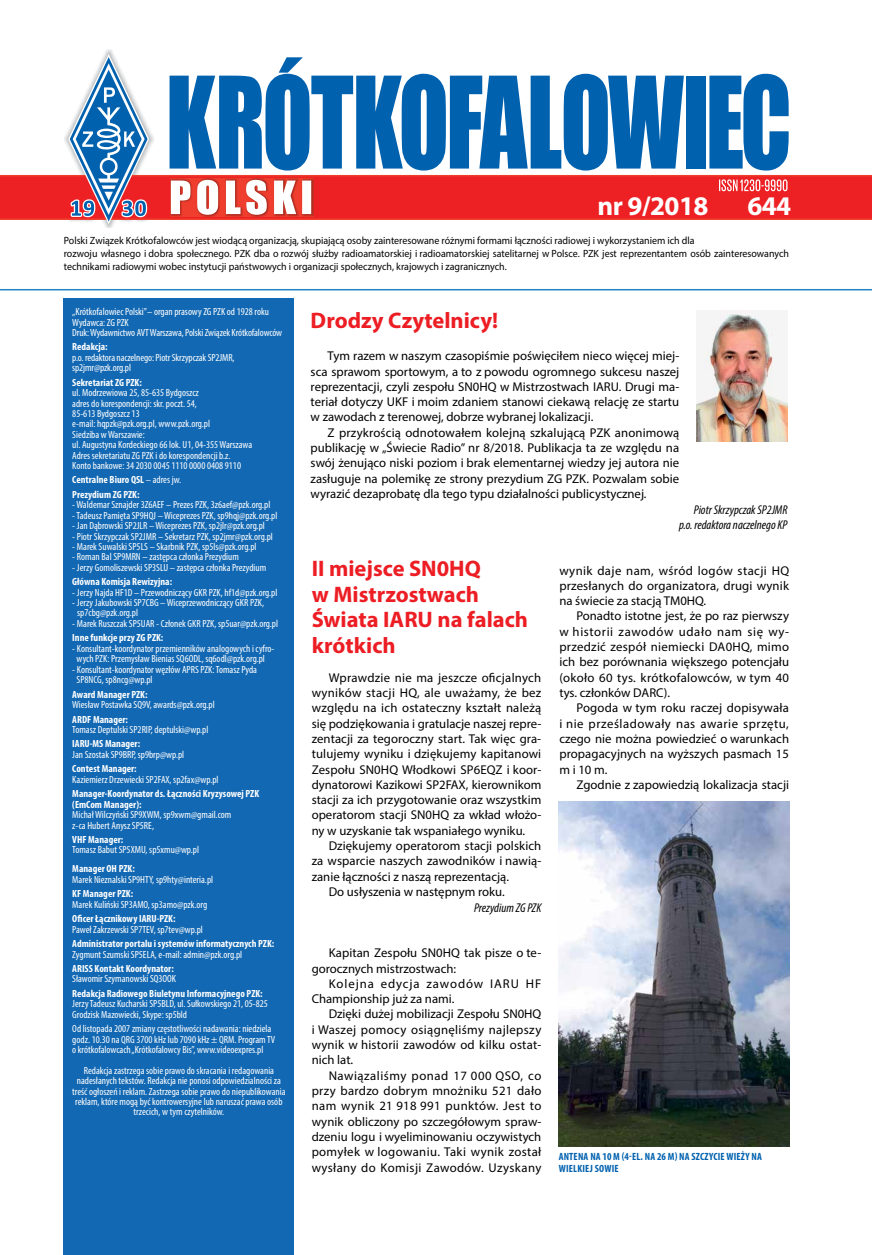
<style>
.page{position:relative;width:872px;height:1255px;background:#fff}
.page>*{position:absolute;margin:0;border:0;box-sizing:border-box;transform-origin:0 0}
.t1{font:700 27px "Myriad Pro";letter-spacing:-.02em;color:#fff}
.t2{font:700 22.5px/25.5px "Myriad Pro";color:#ed1d24}
.t3{font:12.75px/15.3px "Myriad Pro";color:#000;text-align:justify}
.t4{font:italic condensed 12.75px/15.8px "Myriad Pro";color:#000;text-align:right}
.t5{font:12.75px/15.3px "Myriad Pro";letter-spacing:.065em;color:#000}
.t6{font:10.5px/12.6px "Myriad Pro";color:#000;scale:.95 1}
.t7{font:700 condensed 10.5px "Myriad Pro";letter-spacing:.02em;color:#0061af}
.t8{font:condensed 10.35px/10.4px "Myriad Pro";color:#fff}
.t9{font:700 condensed 10.35px/14.5px "Myriad Pro";color:#fff}
.s1{font-weight:400}
</style>
<div class="page">
<svg style="left:0;top:54px;width:872px;height:170px"></svg>
<div style="left:64px;top:299px;width:230px;height:955px;background:#1268b3"></div>
<hr style="left:0;top:289px;width:872px;height:1px;background:#2484c6">
<img style="left:696px;top:310px;width:91px;height:132px">
<img style="left:558px;top:801px;width:231px;height:345px">
<h1 class="t1" style="left:597px;top:189px;width:113px">nr 9/2018</h1>
<h1 class="t1" style="left:747px;top:189px;width:45px">644</h1>
<p class="t6" style="left:64px;top:234px;width:765px">Polski Związek Krótkofalowców jest wiodącą organizacją, skupiającą osoby zainteresowane różnymi formami łączności radiowej i wykorzystaniem ich dla<br>rozwoju własnego i dobra społecznego. PZK dba o rozwój służby radioamatorskiej i radioamatorskiej satelitarnej w Polsce. PZK jest reprezentantem osób zainteresowanych technikami radiowymi wobec instytucji państwowych i organizacji społecznych, krajowych i zagranicznych.</p>
<h2 class="t2" style="left:310px;top:306px;width:189px">Drodzy Czytelnicy!</h2>
<p class="t3" style="left:310px;top:348px;width:370px;text-indent:17px">Tym razem w naszym czasopiśmie poświęciłem nieco więcej miej&shy;sca sprawom sportowym, a to z powodu ogromnego sukcesu naszej reprezentacji, czyli zespołu SN0HQ w Mistrzostwach IARU. Drugi ma&shy;teriał dotyczy UKF i moim zdaniem stanowi ciekawą relację ze startu w zawodach z terenowej, dobrze wybranej lokalizacji.</p>
<p class="t3" style="left:310px;top:424px;width:370px;text-indent:17px">Z przykrością odnotowałem kolejną szkalującą PZK anonimową publikację w „Świecie Radio” nr 8/2018. Publikacja ta ze względu na swój żenująco niski poziom i brak elementarnej wiedzy jej autora nie zasługuje na polemikę ze strony prezydium ZG PZK. Pozwalam sobie wyrazić dezaprobatę dla tego typu działalności publicystycznej.</p>
<p class="t4" style="left:679px;top:501px;width:110px">Piotr Skrzypczak SP2JMR p.o. redaktora naczelnego KP</p>
<h2 class="t2" style="left:312px;top:555px;width:218px">II miejsce SN0HQ<br>w Mistrzostwach<br>Świata IARU na falach krótkich</h2>
<p class="t3" style="left:312px;top:669px;width:231px;text-indent:17px">Wprawdzie nie ma jeszcze oficjalnych wyników stacji HQ, ale uważamy, że bez względu na ich ostateczny kształt należą się podziękowania i gratulacje naszej repre&shy;zentacji za tegoroczny start. Tak więc gra&shy;tulujemy wyniku i dziękujemy kapitanowi Zespołu SN0HQ Włodkowi SP6EQZ i koor&shy;dynatorowi Kazikowi SP2FAX, kierownikom stacji za ich przygotowanie oraz wszystkim operatorom stacji SN0HQ za wkład włożo&shy;ny w uzyskanie tak wspaniałego wyniku.</p>
<p class="t3" style="left:329px;top:837px;width:214px">Dziękujemy operatorom stacji polskich</p>
<p class="t3" style="left:312px;top:853px;width:231px">za wsparcie naszych zawodników i nawią-</p>
<p class="t3" style="left:312px;top:868px;width:199px">zanie łączności z naszą reprezentacją.</p>
<p class="t3" style="left:329px;top:883px;width:178px">Do usłyszenia w następnym roku.</p>
<p class="t4" style="left:474px;top:899px;width:69px">Prezydium ZG PZK</p>
<p class="t3" style="left:312px;top:945px;width:231px;text-indent:17px">Kapitan Zespołu SN0HQ tak pisze o te&shy;gorocznych mistrzostwach:</p>
<p class="t5" style="left:312px;top:975px;width:231px;text-indent:17px">Kolejna edycja zawodów IARU HF<br>Championship już za nami.</p>
<p class="t3" style="left:312px;top:1006px;width:231px;text-indent:17px">Dzięki dużej mobilizacji Zespołu SN0HQ i Waszej pomocy osiągnęliśmy najlepszy wynik w historii zawodów od kilku ostat&shy;nich lat.</p>
<p class="t3" style="left:312px;top:1067px;width:231px;text-indent:17px">Nawiązaliśmy ponad 17 000 QSO, co przy bardzo dobrym mnożniku 521 dało nam wynik 21 918 991 punktów. Jest to wynik obliczony po szczegółowym spraw&shy;dzeniu logu i wyeliminowaniu oczywistych pomyłek w logowaniu. Taki wynik został wysłany do Komisji Zawodów. Uzyskany</p>
<p class="t8" style="left:72px;top:306px;width:211px">„Krótkofalowiec Polski”– organ prasowy ZG PZK od 1928 roku<br>Wydawca: ZG PZK<br>Druk: Wydawnictwo AVT Warszawa, Polski Związek Krótkofalowców</p>
<p class="t9" style="left:72px;top:339px;width:37px">Redakcja:</p>
<p class="t8" style="left:72px;top:352px;width:164px">p.o. redaktora naczelnego: Piotr Skrzypczak SP2JMR, sp2jmr@pzk.org.pl</p>
<p class="t9" style="left:72px;top:375px;width:71px">Sekretariat ZG PZK:</p>
<p class="t8" style="left:72px;top:387px;width:181px">ul. Modrzewiowa 25, 85-635 Bydgoszcz<br>adres do korespondencji: skr. poczt. 54,<br>85-613 Bydgoszcz 13<br>e-mail: hqpzk@pzk.org.pl, www.pzk.org.pl<br>Siedziba w Warszawie:<br>ul. Augustyna Kordeckiego 66 lok. U1, 04-355 Warszawa Adres sekretariatu ZG PZK i do korespondencji b.z.<br>Konto bankowe: 34 2030 0045 1110 0000 0408 9110</p>
<p class="t9" style="left:72px;top:472px;width:110px">Centralne Biuro QSL <span class="s1">– adres jw.<br></span>Prezydium ZG PZK:</p>
<p class="t8" style="left:72px;top:499px;width:199px">- Waldemar Sznajder 3Z6AEF – Prezes PZK, 3z6aef@pzk.org.pl</p>
<p class="t8" style="left:72px;top:510px;width:206px">- Tadeusz Pamięta SP9HQJ – Wiceprezes PZK, sp9hqj@pzk.org.pl</p>
<p class="t8" style="left:72px;top:520px;width:194px">- Jan Dąbrowski SP2JLR – Wiceprezes PZK, sp2jlr@pzk.org.pl</p>
<p class="t8" style="left:72px;top:531px;width:202px">- Piotr Skrzypczak SP2JMR – Sekretarz PZK, sp2jmr@pzk.org.pl</p>
<p class="t8" style="left:72px;top:541px;width:186px">- Marek Suwalski SP5LS – Skarbnik PZK, sp5ls@pzk.org.pl</p>
<p class="t8" style="left:72px;top:551px;width:168px">- Roman Bal SP9MRN – zastępca członka Prezydium</p>
<p class="t8" style="left:72px;top:562px;width:195px">- Jerzy Gomoliszewski SP3SLU – zastępca członka Prezydium</p>
<p class="t9" style="left:72px;top:574px;width:101px">Główna Komisja Rewizyjna:</p>
<p class="t8" style="left:72px;top:587px;width:207px">- Jerzy Najda HF1D – Przewodniczący GKR PZK, hf1d@pzk.org.pl</p>
<p class="t8" style="left:77px;top:597px;width:188px;text-indent:-5px">- Jerzy Jakubowski SP7CBG – Wiceprzewodniczący GKR PZK, sp7cbg@pzk.org.pl</p>
<p class="t8" style="left:72px;top:618px;width:207px">- Marek Ruszczak SP5UAR - Członek GKR PZK, sp5uar@pzk.org.pl</p>
<p class="t9" style="left:72px;top:630px;width:93px">Inne funkcje przy ZG PZK:</p>
<p class="t8" style="left:72px;top:643px;width:204px;text-align:center">- Konsultant-koordynator przemienników analogowych i cyfro&shy;wych PZK: Przemysław Bienias SQ6ODL, sq6odl@pzk.org.pl</p>
<p class="t8" style="left:77px;top:664px;width:182px;text-indent:-4px">- Konsultant-koordynator węzłów APRS PZK: Tomasz Pyda<br>SP8NCG, sp8ncg@wp.pl</p>
<p class="t9" style="left:72px;top:686px;width:77px">Award Manager PZK:</p>
<p class="t8" style="left:72px;top:699px;width:144px">Wiesław Postawka SQ9V, awards@pzk.org.pl</p>
<p class="t9" style="left:72px;top:711px;width:57px">ARDF Manager:</p>
<p class="t8" style="left:72px;top:724px;width:138px">Tomasz Deptulski SP2RIP, deptulski@wp.pl</p>
<p class="t9" style="left:72px;top:736px;width:69px">IARU-MS Manager:</p>
<p class="t8" style="left:72px;top:749px;width:113px">Jan Szostak SP9BRP, sp9brp@wp.pl</p>
<p class="t9" style="left:72px;top:761px;width:66px">Contest Manager:</p>
<p class="t8" style="left:72px;top:774px;width:148px">Kaziemierz Drzewiecki SP2FAX, sp2fax@wp.pl</p>
<p class="t9" style="left:72px;top:788px;width:188px;line-height:10.4px">Manager-Koordynator ds. Łączności Kryzysowej PZK (EmCom Manager):</p>
<p class="t8" style="left:72px;top:809px;width:160px">Michał Wilczyński SP9XWM, sp9xwm@gmail.com z-ca Hubert Anysz SP5RE,</p>
<p class="t9" style="left:72px;top:832px;width:52px">VHF Manager:</p>
<p class="t8" style="left:72px;top:844px;width:128px">Tomasz Babut SP5XMU, sp5xmu@wp.pl</p>
<p class="t9" style="left:72px;top:861px;width:64px">Manager OH PZK:</p>
<p class="t8" style="left:72px;top:873px;width:142px">Marek Nieznalski SP9HTY, sp9hty@interia.pl</p>
<p class="t9" style="left:72px;top:886px;width:62px">KF Manager PZK:</p>
<p class="t8" style="left:72px;top:898px;width:136px">Marek Kuliński SP3AMO, sp3amo@pzk.org</p>
<p class="t9" style="left:72px;top:911px;width:105px">Oficer Łącznikowy IARU-PZK:</p>
<p class="t8" style="left:72px;top:923px;width:132px">Paweł Zakrzewski SP7TEV, sp7tev@wp.pl</p>
<p class="t9" style="left:72px;top:936px;width:203px">Administrator portalu i systemów informatycznych PZK:</p>
<p class="t8" style="left:72px;top:948px;width:171px">Zygmunt Szumski SP5ELA, e-mail: admin@pzk.org.pl</p>
<p class="t9" style="left:72px;top:961px;width:103px">ARISS Kontakt Koordynator:</p>
<p class="t8" style="left:72px;top:973px;width:105px">Sławomir Szymanowski SQ3OOK</p>
<p class="t9" style="left:72px;top:986px;width:192px">Redakcja Radiowego Biuletynu Informacyjnego PZK:</p>
<p class="t8" style="left:72px;top:998px;width:197px">Jerzy Tadeusz Kucharski SP5BLD, ul. Sułkowskiego 21, 05-825<br>Grodzisk Mazowiecki, Skype: sp5bld</p>
<p class="t8" style="left:72px;top:1023px;width:204px">Od listopada 2007 zmiany częstotliwości nadawania: niedziela godz. 10.30 na QRG 3700 kHz lub 7090 kHz ± QRM. Program TV o krótkofalowcach „Krótkofalowcy Bis”, www.videoexpres.pl</p>
<p class="t8" style="left:72px;top:1065px;width:215px;text-align:center">Redakcja zastrzega sobie prawo do skracania i redagowania nadesłanych tekstów. Redakcja nie ponosi odpowiedzialności za treść ogłoszeń i reklam. Zastrzega sobie prawo do niepublikowania reklam, które mogą być kontrowersyjne lub naruszać prawa osób trzecich, w tym czytelników.</p>
<p class="t3" style="left:559px;top:562px;width:231px">wynik daje nam, wśród logów stacji HQ przesłanych do organizatora, drugi wynik na świecie za stacją TM0HQ.</p>
<p class="t3" style="left:559px;top:608px;width:231px;text-indent:17px">Ponadto istotne jest, że po raz pierwszy w historii zawodów udało nam się wy&shy;przedzić zespół niemiecki DA0HQ, mimo ich bez porównania większego potencjału (około 60 tys. krótkofalowców, w tym 40 tys. członków DARC).</p>
<p class="t3" style="left:559px;top:700px;width:231px;text-indent:17px">Pogoda w tym roku raczej dopisywała i nie prześladowały nas awarie sprzętu, czego nie można powiedzieć o warunkach propagacyjnych na wyższych pasmach 15 m i 10 m.</p>
<p class="t3" style="left:576px;top:776px;width:214px">Zgodnie z zapowiedzią lokalizacja stacji</p>
<p class="t7" style="left:558px;top:1149px;width:139px">Antena na 10 m (4-el. na 26 m) na szcz</p>
<p class="t7" style="left:709px;top:1149px;width:54px">ycie wieży na</p>
<p class="t7" style="left:558px;top:1161px;width:6px">Wielkie</p>
<p class="t7" style="left:590px;top:1161px;width:26px">j Sowie</p>
</div>
